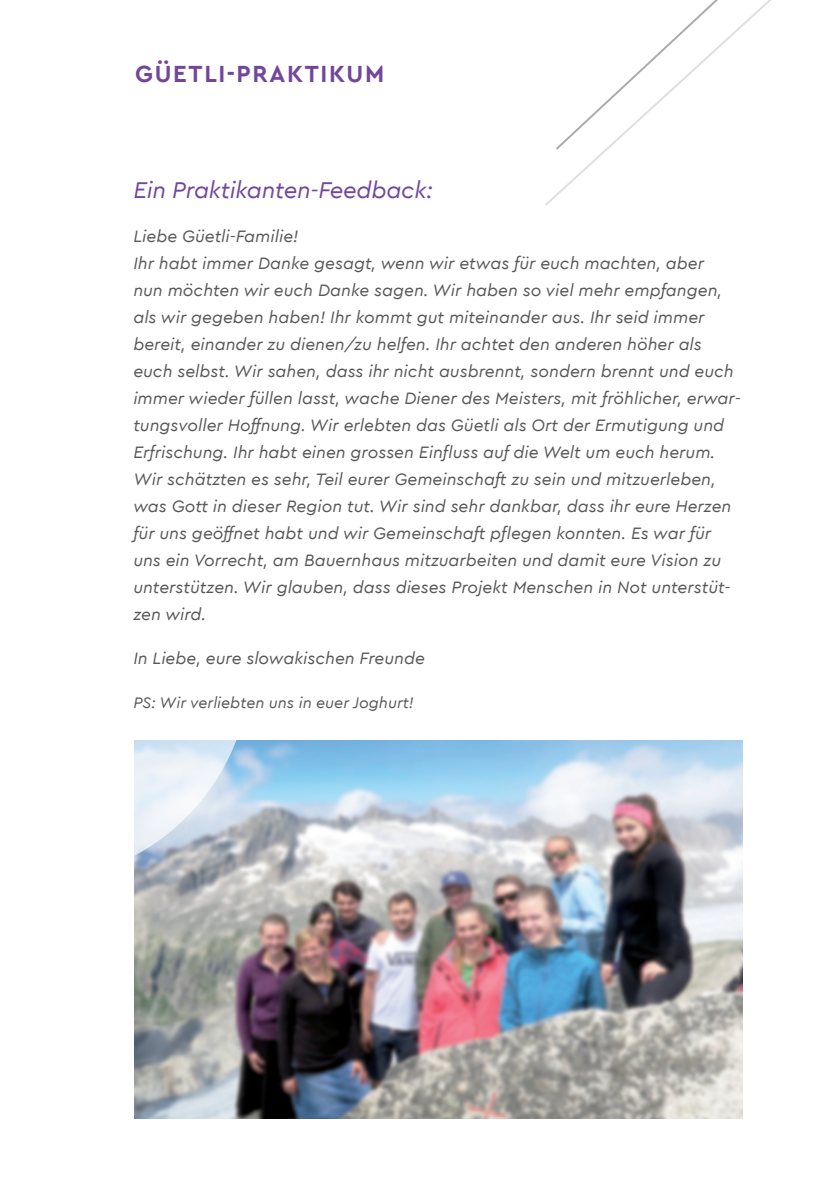
<style>
.page{position:relative;width:840px;height:1191px;background:#fff}
.page>*{position:absolute;margin:0;border:0;box-sizing:border-box;transform-origin:0 0}
.Fließtext{font:italic 24px "Cera PRO";letter-spacing:-.01em;color:#72469b}
.Kopfzeile{font:700 24px "Cera PRO";letter-spacing:.07em;color:#72469b}
.Fließtext-2{font:italic 17.4px/27px "Cera PRO";color:#57585a}
.Fließtext-3{font:italic 16px "Cera PRO";color:#57585a}
</style>
<div class="page">
<img style="left:135px;top:740px;width:607px;height:379px">
<svg style="left:134px;top:740px;width:117px;height:142px;background:#cad4df"></svg>
<svg style="left:556px;top:0;width:215px;height:152px"></svg>
<p class="Kopfzeile" style="left:135px;top:58px;width:251px">GÜETLI-PRAKTIKUM</p>
<p class="Fließtext" style="left:133px;top:174px;width:301px">Ein Praktikanten-Feedback:</p>
<p class="Fließtext-2" style="left:133px;top:222px;width:608px">Liebe Güetli-Familie!<br>Ihr habt immer Danke gesagt, wenn wir etwas für euch machten, aber<br>nun möchten wir euch Danke sagen. Wir haben so viel mehr empfangen, als wir gegeben haben! Ihr kommt gut miteinander aus. Ihr seid immer bereit, einander zu dienen/zu helfen. Ihr achtet den anderen höher als euch selbst. Wir sahen, dass ihr nicht ausbrennt, sondern brennt und euch immer wieder füllen lasst, wache Diener des Meisters, mit fröhlicher, erwar&shy;tungsvoller Hoffnung. Wir erlebten das Güetli als Ort der Ermutigung und Erfrischung. Ihr habt einen grossen Einfluss auf die Welt um euch herum.<br>Wir schätzten es sehr, Teil eurer Gemeinschaft zu sein und mitzuerleben, was Gott in dieser Region tut. Wir sind sehr dankbar, dass ihr eure Herzen für uns geöffnet habt und wir Gemeinschaft pflegen konnten. Es war für uns ein Vorrecht, am Bauernhaus mitzuarbeiten und damit eure Vision zu unterstützen. Wir glauben, dass dieses Projekt Menschen in Not unterstüt&shy;zen wird.</p>
<p class="Fließtext-2" style="left:133px;top:644px;width:293px">In Liebe, eure slowakischen Freunde</p>
<p class="Fließtext-3" style="left:133px;top:692px;width:282px">PS: Wir verliebten uns in euer Joghurt!</p>
</div>
